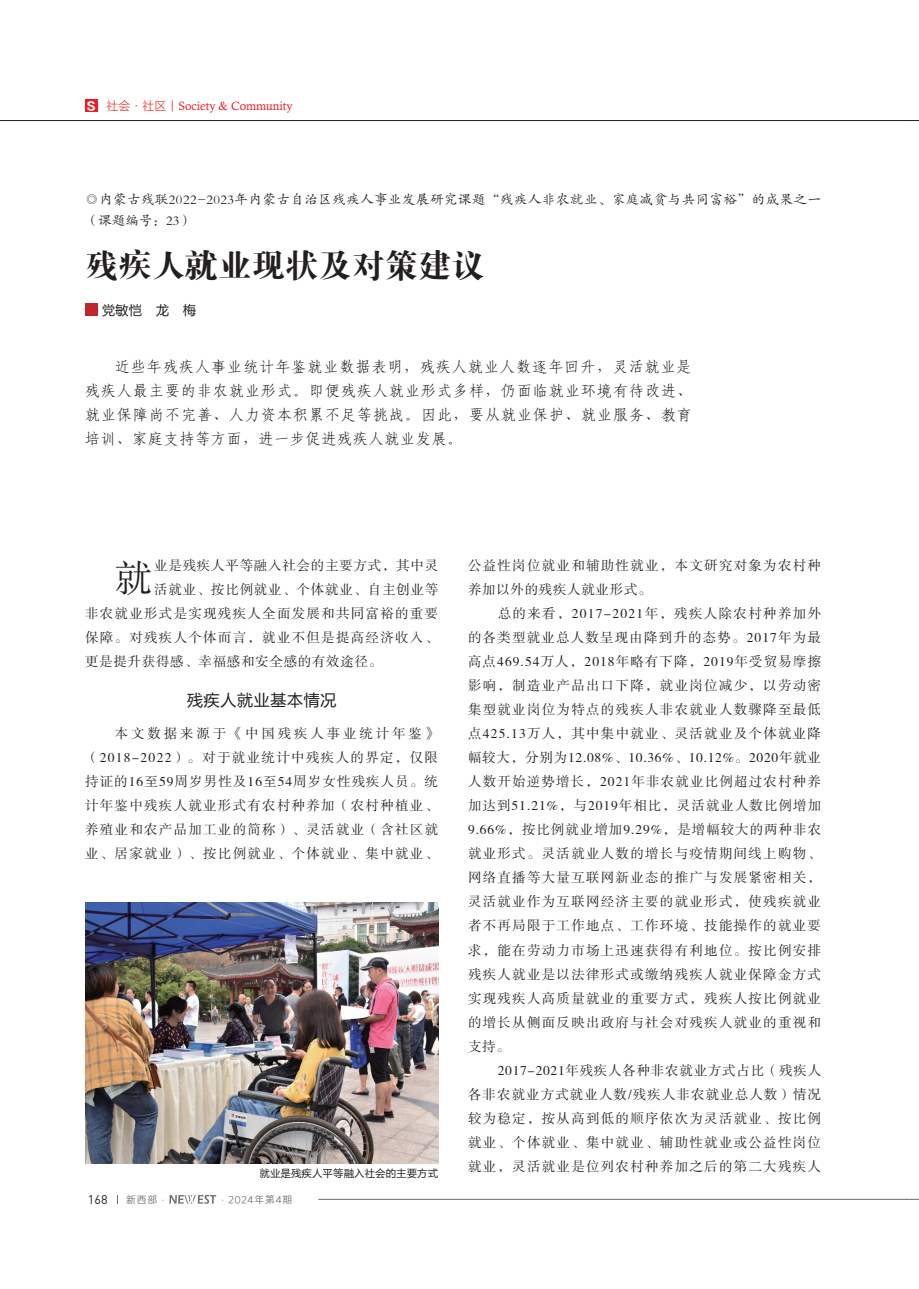
<style>
.page{position:relative;width:919px;height:1289px;background:#fff}
.page>*{position:absolute;margin:0;border:0;box-sizing:border-box;transform-origin:0 0}
.t1{font:37.5px "FZSSK GBK1 0";color:#231f20}
.t2{font:33px "FZDBSK GBK1 0";letter-spacing:.01em;color:#231f20}
.t3{font:16.5px "FZLTHK GBK1 0";letter-spacing:.01em;color:#231f20}
.t4{font:15px/24px "Fang Song GB2312";letter-spacing:.065em;color:#231f20;text-align:justify}
.t5{font:13.5px/24px "FZSSK GBK1 0";letter-spacing:.095em;color:#231f20;text-align:justify}
.t6{font:13.5px/21px "FZKTK GBK1 0";letter-spacing:.035em;color:#231f20}
.t7{font:13.5px "FZSSK GBK1 0";letter-spacing:.055em;color:#231f20}
.t8{font:13.5px "FZSSK GBK1 0";letter-spacing:.05em;color:#231f20}
.t9{font:13.5px "FZLTHK GBK1 0";color:#231f20}
.t10{font:12.45px "DIN";color:#231f20}
.t11{font:12px "Calisto";color:#ee1d23}
.t12{font:10.5px "FZLTHK GBK1 0";color:#231f20}
.t13{font:9.75px "Loong Flash Sans GB Regular";letter-spacing:.1em;color:#6c6d70}
.s1{font-family:"FZLTDHK GBK1 0";font-size:11.4px;color:#fff}
.s2{font-family:"FZLTXHK GBK1 0"}
</style>
<div class="page">
<hr style="left:318px;top:1198px;width:588px;height:1px;background:#6c6d70">
<svg style="left:169px;top:1195px;width:47px;height:8px"></svg>
<hr style="left:0;top:120px;width:906px;height:1px;background:#231f20">
<svg style="left:906px;top:1198px;width:12px;height:1px"></svg>
<svg style="left:906px;top:120px;width:12px;height:1px"></svg>
<div style="left:85px;top:303px;width:13px;height:13px;background:#c0262d"></div>
<div style="left:85px;top:99px;width:13px;height:13px;background:#ee1d23"></div>
<img style="left:85px;top:902px;width:353px;height:261px">
<p class="t11" style="left:86px;top:99px;width:208px"><span class="s1">Ｓ</span> <span class="s2">社会·社区丨</span>Society &amp; Community</p>
<p class="t6" style="left:85px;top:190px;width:737px">◎内蒙古残联2022-2023年内蒙古自治区残疾人事业发展研究课题“残疾人非农就业、家庭减贫与共同富裕”的成果之一（课题编号：23）</p>
<h2 class="t2" style="left:85px;top:248px;width:401px">残疾人就业现状及对策建议</h2>
<p class="t9" style="left:102px;top:302px;width:96px">党敏恺　龙　梅</p>
<p class="t4" style="left:85px;top:354px;width:608px;text-indent:30px">近些年残疾人事业统计年鉴就业数据表明，残疾人就业人数逐年回升，灵活就业是残疾人最主要的非农就业形式。即便残疾人就业形式多样，仍面临就业环境有待改进、就业保障尚不完善、人力资本积累不足等挑战。因此，要从就业保护、就业服务、教育培训、家庭支持等方面，进一步促进残疾人就业发展。</p>
<h1 class="t1" style="left:115px;top:558px;width:39px">就</h1>
<p class="t7" style="left:154px;top:558px;width:285px">业是残疾人平等融入社会的主要方式，其中灵</p>
<p class="t7" style="left:154px;top:582px;width:285px">活就业、按比例就业、个体就业、自主创业等</p>
<p class="t5" style="left:85px;top:602px;width:354px">非农就业形式是实现残疾人全面发展和共同富裕的重要</p>
<p class="t5" style="left:85px;top:626px;width:354px">保障。对残疾人个体而言，就业不但是提高经济收入、</p>
<p class="t8" style="left:85px;top:654px;width:298px">更是提升获得感、幸福感和安全感的有效途径。</p>
<p class="t3" style="left:187px;top:691px;width:151px">残疾人就业基本情况</p>
<p class="t5" style="left:85px;top:722px;width:354px;text-indent:30px">本文数据来源于《中国残疾人事业统计年鉴》（2018-2022）。对于就业统计中残疾人的界定，仅限持证的16至59周岁男性及16至54周岁女性残疾人员。统计年鉴中残疾人就业形式有农村种养加（农村种植业、养殖业和农产品加工业的简称）、灵活就业（含社区就业、居家就业）、按比例就业、个体就业、集中就业、</p>
<p class="t12" style="left:259px;top:1167px;width:180px">就业是残疾人平等融入社会的主要方式</p>
<p class="t10" style="left:88px;top:1191px;width:14px">168</p>
<p class="t13" style="left:126px;top:1194px;width:168px">新西部·　　　　 ·2024年第4期</p>
<p class="t5" style="left:468px;top:554px;width:354px">公益性岗位就业和辅助性就业，本文研究对象为农村种养加以外的残疾人就业形式。</p>
<p class="t5" style="left:468px;top:602px;width:354px;text-indent:30px">总的来看，2017-2021年，残疾人除农村种养加外的各类型就业总人数呈现由降到升的态势。2017年为最高点469.54万人，2018年略有下降，2019年受贸易摩擦影响，制造业产品出口下降，就业岗位减少，以劳动密集型就业岗位为特点的残疾人非农就业人数骤降至最低点425.13万人，其中集中就业、灵活就业及个体就业降幅较大，分别为12.08%、10.36%、10.12%。2020年就业人数开始逆势增长，2021年非农就业比例超过农村种养加达到51.21%，与2019年相比，灵活就业人数比例增加9.66%，按比例就业增加9.29%，是增幅较大的两种非农就业形式。灵活就业人数的增长与疫情期间线上购物、网络直播等大量互联网新业态的推广与发展紧密相关，灵活就业作为互联网经济主要的就业形式，使残疾就业者不再局限于工作地点、工作环境、技能操作的就业要求，能在劳动力市场上迅速获得有利地位。按比例安排残疾人就业是以法律形式或缴纳残疾人就业保障金方式实现残疾人高质量就业的重要方式，残疾人按比例就业的增长从侧面反映出政府与社会对残疾人就业的重视和支持。</p>
<p class="t5" style="left:468px;top:1058px;width:355px;text-indent:30px">2017-2021年残疾人各种非农就业方式占比（残疾人各非农就业方式就业人数/残疾人非农就业总人数）情况较为稳定，按从高到低的顺序依次为灵活就业、按比例就业、个体就业、集中就业、辅助性就业或公益性岗位就业，灵活就业是位列农村种养加之后的第二大残疾人</p>
</div>
